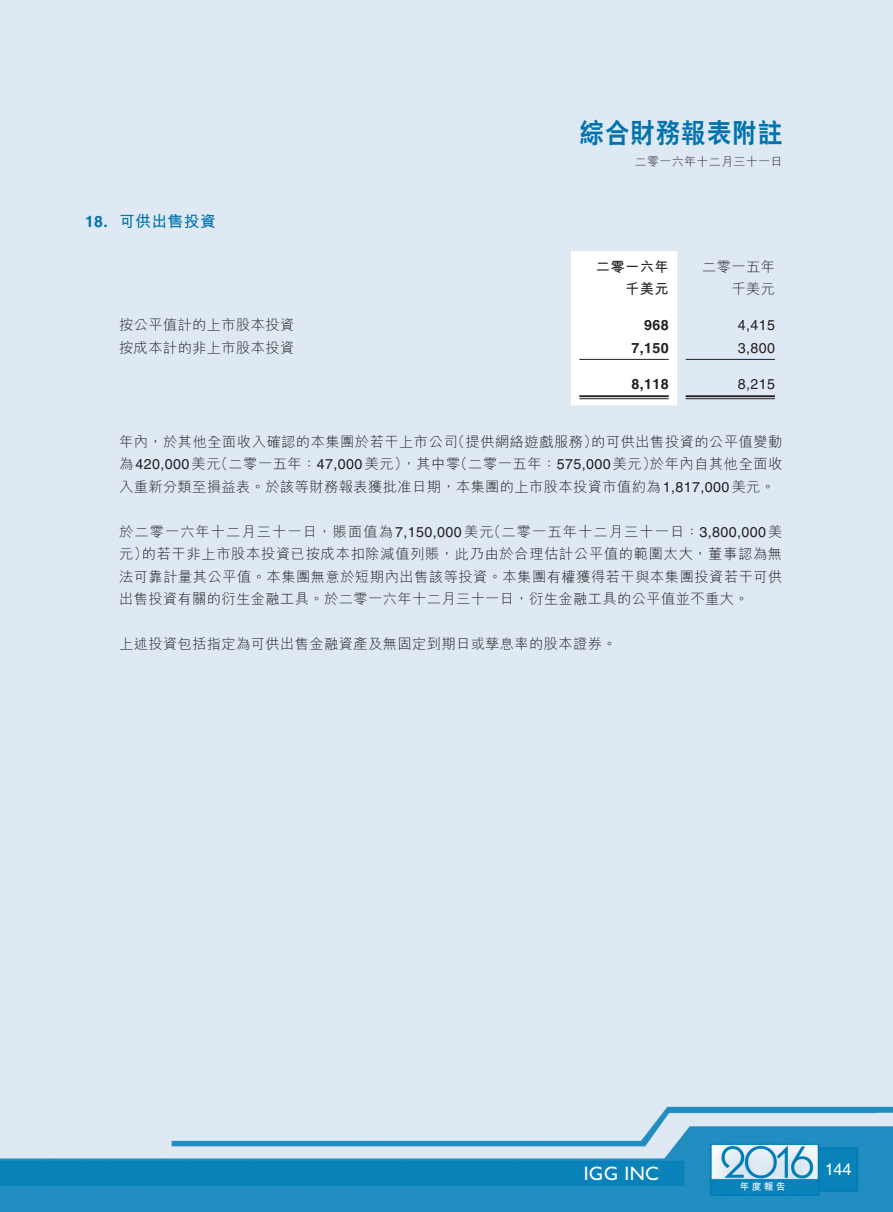
<style>
.page{position:relative;width:893px;height:1212px;background:#dee9f4}
.page>*{position:absolute;margin:0;border:0;box-sizing:border-box;transform-origin:0 0}
.t1{font:800 27px "C Hei 2 HK";letter-spacing:.05em;color:#0073ae;scale:.9 1}
.t2{font:19.5px "Gill Sans Std";letter-spacing:.02em;color:#fff}
.t3{font:16.5px "Helvetica LT Std";color:#fff}
.t4{font:700 15.75px "M Hei HK";letter-spacing:.03em;color:#0073ae}
.t5{font:700 15.75px "Helvetica LT Std";color:#0073ae}
.t6{font:300 14.25px/22.5px "M Hei HK";letter-spacing:.035em;color:#231f20}
.t7{font:14.25px "Helvetica LT Std";letter-spacing:.03em;color:#231f20}
.t8{font:300 14.25px "M Hei HK";letter-spacing:.075em;color:#231f20}
.t9{font:700 14.25px "Helvetica LT Std";letter-spacing:.03em;color:#231f20}
.t10{font:700 14.25px "M Hei HK";letter-spacing:.03em;color:#231f20}
.t11{font:300 12px "M Hei HK";letter-spacing:.03em;color:#231f20}
.t12{font:700 9.75px "M Hei HK";color:#fff}
.s1{font-family:"M Hei HK";font-weight:300}
.s2{font-family:"Helvetica LT Std";font-weight:400}
</style>
<div class="page">
<svg style="left:571px;top:251px;width:106px;height:154px"></svg>
<hr style="left:579px;top:359px;width:90px;height:1px;background:#231f20">
<hr style="left:686px;top:359px;width:89px;height:1px;background:#231f20">
<hr style="left:579px;top:395px;width:90px;height:2px;background:#231f20">
<hr style="left:579px;top:398px;width:90px;height:1px;background:#231f20">
<hr style="left:686px;top:395px;width:89px;height:2px;background:#231f20">
<hr style="left:686px;top:398px;width:89px;height:1px;background:#231f20">
<h1 class="t1" style="left:579px;top:120px;width:227px">綜合財務報表附註</h1>
<p class="t11" style="left:635px;top:155px;width:149px">二零一六年十二月三十一日</p>
<p class="t5" style="left:85px;top:212px;width:24px">18.</p>
<p class="t4" style="left:119px;top:209px;width:98px">可供出售投資</p>
<p class="t6" style="left:119px;top:313px;width:177px">按公平值計的上市股本投資</p>
<p class="t6" style="left:119px;top:336px;width:177px">按成本計的非上市股本投資</p>
<p class="t10" style="left:596px;top:256px;width:74px">二零一六年</p>
<p class="t6" style="left:702px;top:255px;width:74px">二零一五年</p>
<p class="t10" style="left:625px;top:279px;width:45px">千美元</p>
<p class="t6" style="left:731px;top:277px;width:45px">千美元</p>
<p class="t9" style="left:644px;top:316px;width:26px">968</p>
<p class="t7" style="left:738px;top:317px;width:39px">4,415</p>
<p class="t9" style="left:631px;top:339px;width:39px">7,150</p>
<p class="t7" style="left:738px;top:339px;width:39px">3,800</p>
<p class="t9" style="left:631px;top:375px;width:39px">8,118</p>
<p class="t7" style="left:738px;top:376px;width:39px">8,215</p>
<p class="t6" style="left:451px;top:430px;width:148px">（提供網絡遊戲服務）</p>
<p class="t6" style="left:591px;top:430px;width:193px">的可供出售投資的公平值變動</p>
<p class="t6" style="left:119px;top:430px;width:340px">年內，於其他全面收入確認的本集團於若干上市公司</p>
<p class="t7" style="left:119px;top:456px;width:103px"><span class="s1">為</span>420,000<span class="s1">美元</span></p>
<p class="t6" style="left:119px;top:475px;width:658px">入重新分類至損益表。於該等財務報表獲批准日期，本集團的上市股本投資市值約為<span class="s2">1,817,000</span>美元。</p>
<p class="t8" style="left:487px;top:524px;width:297px">（二零一五年十二月三十一日：<span class="s2">3,800,000</span>美</p>
<p class="t6" style="left:214px;top:453px;width:248px">（二零一五年：<span class="s2">47,000</span>美元，）其中零</p>
<p class="t6" style="left:454px;top:453px;width:204px">（二零一五年：<span class="s2">575,000</span>美元）</p>
<p class="t6" style="left:650px;top:453px;width:134px">於年內自其他全面收</p>
<p class="t6" style="left:142px;top:520px;width:642px;text-indent:-23px">於二零一六年十二月三十一日，賬面值為<span class="s2">7,150,000</span>美元<br>的若干非上市股本投資已按成本扣除減值列賬，此乃由於合理估計公平值的範圍太大，董事認為無</p>
<p class="t6" style="left:119px;top:543px;width:665px">元）<br>法可靠計量其公平值。本集團無意於短期內出售該等投資。本集團有權獲得若干與本集團投資若干可供出售投資有關的衍生金融工具。於二零一六年十二月三十一日，衍生金融工具的公平值並不重大。</p>
<p class="t6" style="left:119px;top:633px;width:499px">上述投資包括指定為可供出售金融資產及無固定到期日或孳息率的股本證券。</p>
<h2 class="t2" style="left:584px;top:1162px;width:77px">IGG INC</h2>
<p class="t3" style="left:825px;top:1159px;width:28px">144</p>
<p class="t12" style="left:740px;top:1179px;width:47px">年度報告</p>
</div>
